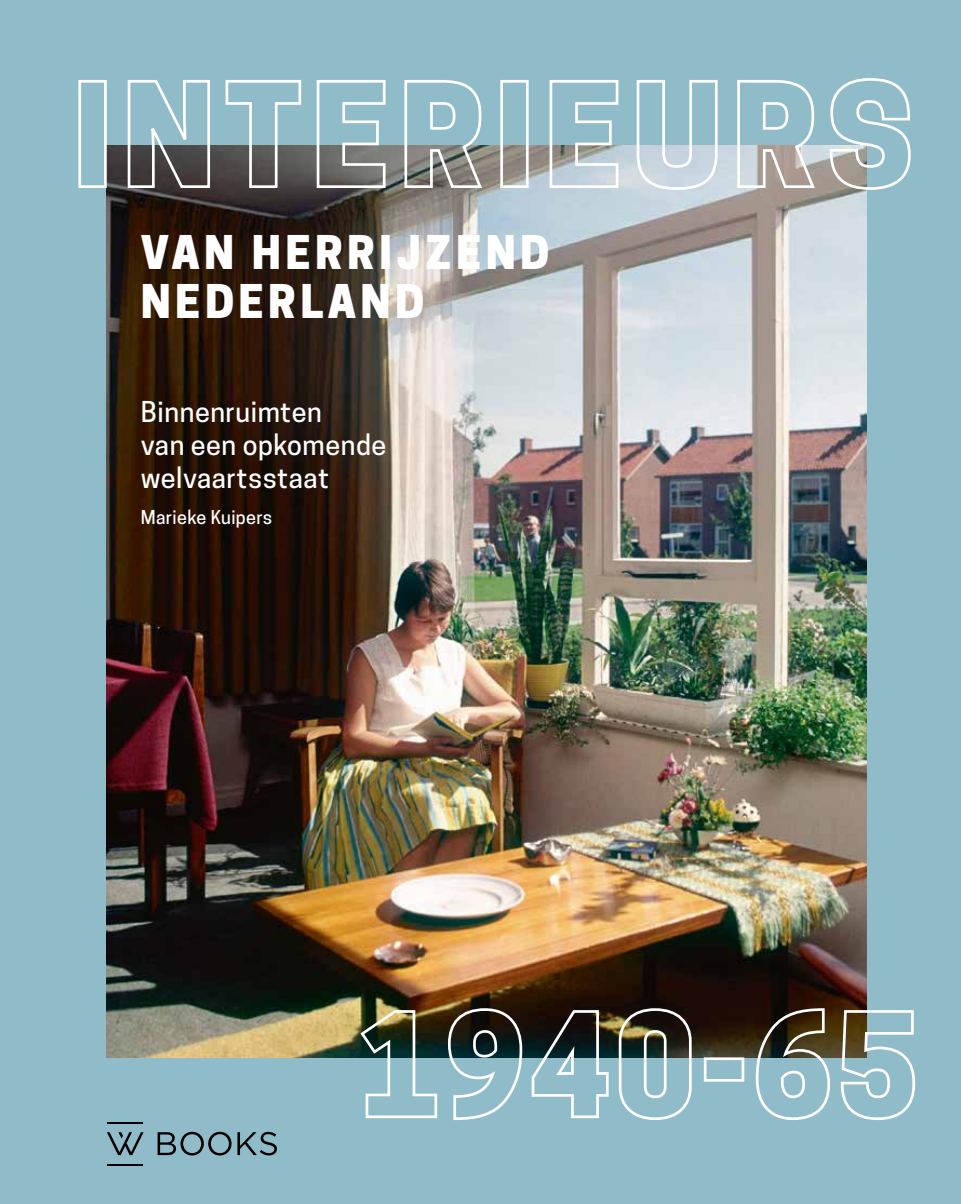
<style>
.page{position:relative;width:961px;height:1204px;background:#fff}
.page>*{position:absolute;margin:0;border:0;box-sizing:border-box;transform-origin:0 0}
.t1{font:800 43.65px/49.5px "Cooper Hewitt";letter-spacing:.1em;color:#fff}
.t2{font:500 27px/33px "Cooper Hewitt";letter-spacing:.02em;color:#fff}
.t3{font:500 18px "Cooper Hewitt";letter-spacing:.02em;color:#fff}
</style>
<div class="page">
<div style="left:0;top:0;width:961px;height:1203px;background:#90bcc9"></div>
<img style="left:107px;top:145px;width:760px;height:912px">
<div style="left:78px;top:80px;width:29px;height:108px;border:3px solid #fff"></div>
<svg style="left:126px;top:80px;width:85px;height:109px"></svg>
<svg style="left:224px;top:80px;width:79px;height:109px"></svg>
<svg style="left:315px;top:80px;width:72px;height:109px"></svg>
<svg style="left:403px;top:80px;width:81px;height:109px"></svg>
<div style="left:500px;top:80px;width:29px;height:108px;border:3px solid #fff"></div>
<svg style="left:548px;top:80px;width:72px;height:109px"></svg>
<svg style="left:635px;top:80px;width:84px;height:111px"></svg>
<svg style="left:736px;top:80px;width:81px;height:109px"></svg>
<svg style="left:828px;top:78px;width:83px;height:113px"></svg>
<svg style="left:358px;top:1008px;width:81px;height:111px"></svg>
<svg style="left:447px;top:1006px;width:77px;height:114px"></svg>
<svg style="left:530px;top:1008px;width:80px;height:111px"></svg>
<svg style="left:617px;top:1006px;width:76px;height:114px"></svg>
<div style="left:704px;top:1057px;width:40px;height:24px;border:3px solid #fff"></div>
<svg style="left:754px;top:1006px;width:77px;height:114px"></svg>
<svg style="left:839px;top:1008px;width:77px;height:112px"></svg>
<svg style="left:158px;top:1131px;width:119px;height:24px"></svg>
<svg style="left:107px;top:1132px;width:37px;height:22px"></svg>
<hr style="left:107px;top:1121px;width:36px;height:1px;background:#000">
<hr style="left:107px;top:1164px;width:36px;height:1px;background:#000">
<h1 class="t1" style="left:141px;top:228px;width:410px">VAN HERRIJZEND<br>NEDERLAND</h1>
<p class="t2" style="left:141px;top:395px;width:247px">Binnenruimten<br>van een opkomende welvaartsstaat</p>
<p class="t3" style="left:141px;top:507px;width:133px">Marieke Kuipers</p>
</div>
